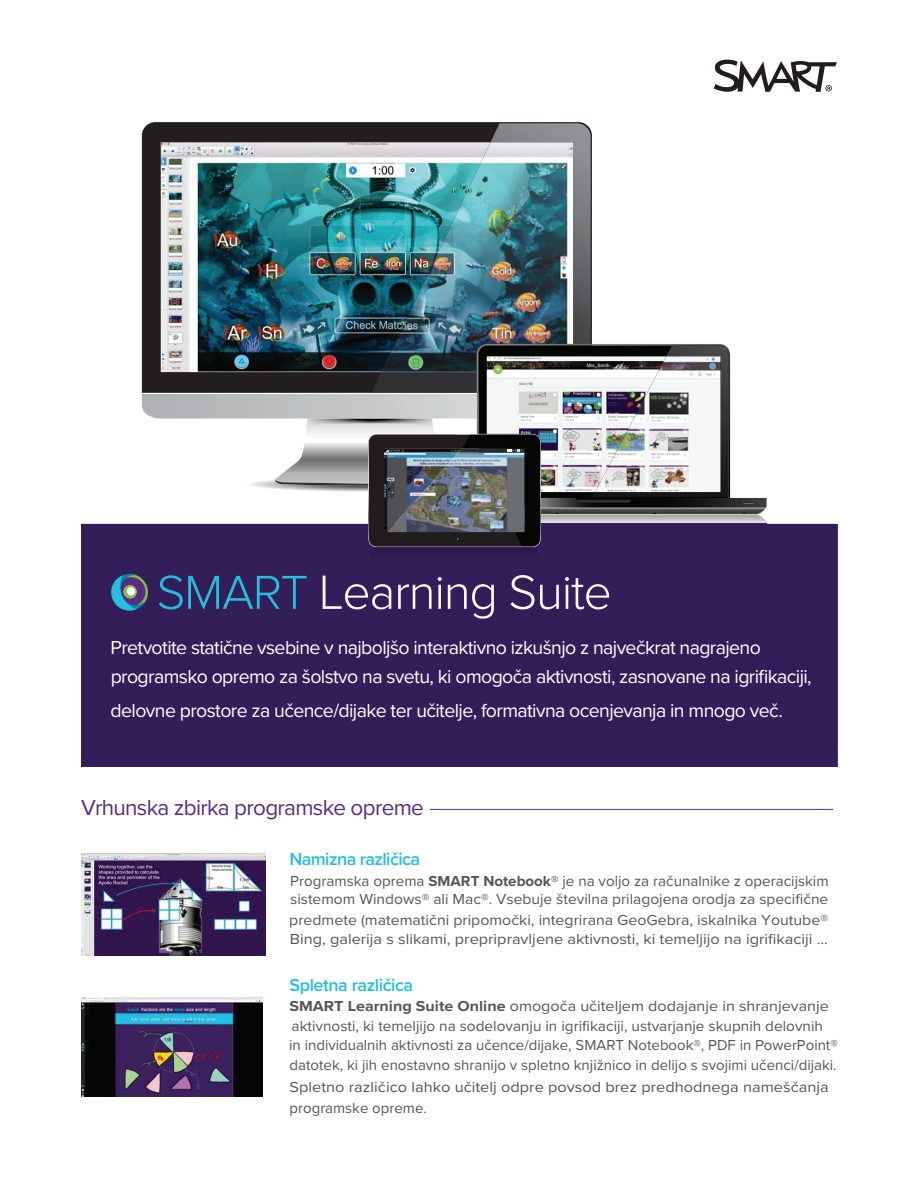
<style>
.page{position:relative;width:918px;height:1188px;background:#fff}
.page>*{position:absolute;margin:0;border:0;box-sizing:border-box;transform-origin:0 0}
.t1{font:22.5px "Proxima Nova";letter-spacing:-.03em;color:#592c82}
.t2{font:19.5px/33.5px "Proxima Nova";letter-spacing:-.03em;color:#fff}
.t3{font:600 18px "Proxima Nova";letter-spacing:-.03em;color:#24bfdc}
.t4{font:15px/19.8px "Proxima Nova";color:#55565a;scale:1.08 1}
.t5{font:15px/19.8px "Proxima Nova";color:#55565a;scale:1.06 1}
.t6{font:15px/18.1px "Proxima Nova";color:#55565a}
.t7{font:15px/20.7px "Proxima Nova";color:#55565a;scale:1.09 1}
.s1{font-weight:700}
</style>
<div class="page">
<div style="left:81px;top:524px;width:756px;height:243px;background:#331e5a"></div>
<svg style="left:714px;top:60px;width:123px;height:32px"></svg>
<hr style="left:430px;top:809px;width:403px;height:1px;background:#592c82">
<svg style="left:111px;top:574px;width:37px;height:37px"></svg>
<svg style="left:159px;top:575px;width:148px;height:34px;background:#2f457a"></svg>
<svg style="left:323px;top:576px;width:68px;height:33px;background:#5e4e7d"></svg>
<svg style="left:398px;top:584px;width:34px;height:25px"></svg>
<svg style="left:438px;top:577px;width:4px;height:4px"></svg>
<hr style="left:438px;top:585px;width:3px;height:24px;background:#fff">
<svg style="left:448px;top:584px;width:46px;height:35px"></svg>
<svg style="left:511px;top:575px;width:48px;height:34px"></svg>
<svg style="left:565px;top:577px;width:44px;height:32px"></svg>
<img style="left:81px;top:854px;width:185px;height:102px">
<img style="left:81px;top:997px;width:182px;height:100px">
<svg style="left:142px;top:122px;width:450px;height:222px;background:#262223"></svg>
<img style="left:161px;top:142px;width:211px;height:202px">
<svg style="left:372px;top:123px;width:219px;height:221px;background:#576062"></svg>
<img style="left:381px;top:142px;width:192px;height:202px">
<img style="left:142px;top:344px;width:625px;height:219px">
<h2 class="t2" style="left:111px;top:630px;width:652px">Pretvotite statične vsebine v najboljšo interaktivno izkušnjo z največkrat nagrajeno</h2>
<h2 class="t2" style="left:111px;top:659px;width:703px">programsko opremo za šolstvo na svetu, ki omogoča aktivnosti, zasnovane na igrifikaciji, delovne prostore za učence/dijake ter učitelje, formativna ocenjevanja in mnogo več.</h2>
<h1 class="t1" style="left:81px;top:791px;width:344px">Vrhunska zbirka programske opreme</h1>
<p class="t3" style="left:289px;top:845px;width:132px">Namizna različica</p>
<p class="t6" style="left:290px;top:871px;width:540px">Programska oprema <span class="s1">SMART Notebook®</span> je na voljo za računalnike z operacijskim sistemom Windows® ali Mac®. Vsebuje številna prilagojena orodja za specifične</p>
<p class="t5" style="left:289px;top:909px;width:510px">predmete (matematični pripomočki, integrirana GeoGebra, iskalnika Youtube®<br>Bing, galerija s slikami, prepripravljene aktivnosti, ki temeljijo na igrifikaciji ...</p>
<p class="t3" style="left:289px;top:971px;width:125px">Spletna različica</p>
<p class="t4" style="left:289px;top:995px;width:509px"><span class="s1">SMART Learning Suite Online</span> omogoča učiteljem dodajanje in shranjevanje aktivnosti, ki temeljijo na sodelovanju in igrifikaciji, ustvarjanje skupnih delovnih<br>in individualnih aktivnosti za učence/dijake, SMART Notebook®, PDF in PowerPoint® datotek, ki jih enostavno shranijo v spletno knjižnico in delijo s svojimi učenci/dijaki.</p>
<p class="t7" style="left:290px;top:1076px;width:496px">Spletno različico lahko učitelj odpre povsod brez predhodnega nameščanja programske opreme.</p>
</div>
